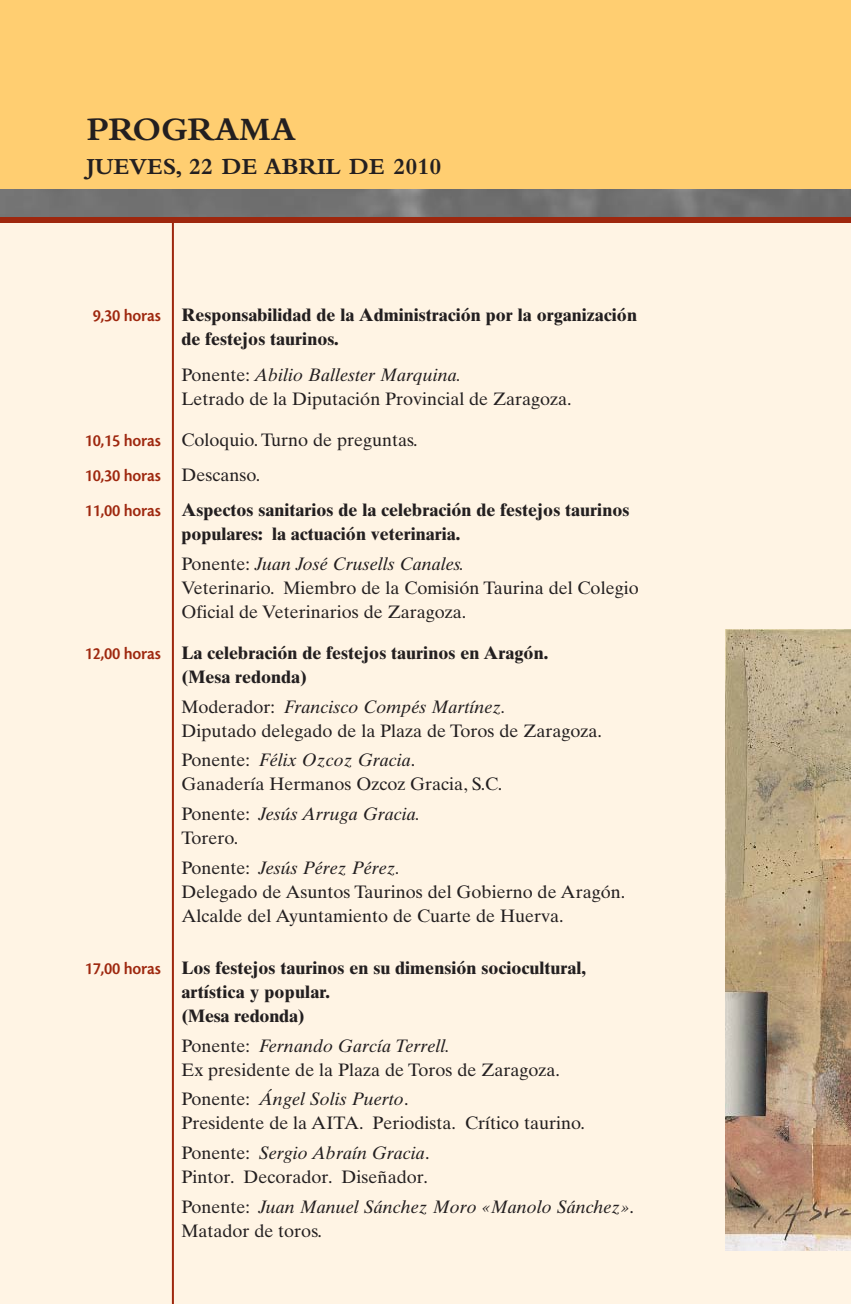
<style>
.page{position:relative;width:851px;height:1304px;background:#fff}
.page>*{position:absolute;margin:0;border:0;box-sizing:border-box;transform-origin:0 0}
.t1{font:700 34px "Bembo";color:#231f20}
.t2{font:700 24px "Bembo";color:#231f20}
.t3{font:18px/24px "Times Ten";color:#231f20}
.t4{font:700 18px/24px "Times Ten";color:#231f20}
.t5{font:italic 18px/24px "Times Ten";color:#231f20}
.t6{font:18px "Cronos MM 574 11";letter-spacing:-.015em;color:#9e270e;scale:.95 1}
.s1{font-family:"Cronos MM 574 11";font-weight:400;color:#fff4e4}
.s2{font-family:"Cronos MM 574 11";font-weight:400;color:#9e270e}
.s3{font-style:italic}
.s4{font-family:"Cronos MM 574 11";color:#9e270e}
.s5{font-family:"Times Ten";color:#231f20}
.s6{font-style:normal}
</style>
<div class="page">
<div style="left:0;top:220px;width:850px;height:1084px;background:#fff4e4"></div>
<div style="left:0;top:0;width:850px;height:189px;background:#ffce71"></div>
<img style="left:0;top:189px;width:850px;height:28px">
<div style="left:0;top:217px;width:850px;height:6px;background:#9e270e"></div>
<hr style="left:172px;top:217px;width:2px;height:1087px;background:#9e270e">
<img style="left:725px;top:630px;width:125px;height:620px">
<h1 class="t1" style="left:87px;top:117px;width:210px">PROGRAMA</h1>
<h2 class="t2" style="left:87px;top:158px;width:356px">JUEVES, 22 DE ABRIL DE 2010</h2>
<p class="t4" style="left:181px;top:305px;width:457px;text-indent:-96px"><span class="s1">0</span><span class="s2">9,30 horas</span> Responsabilidad de la Administración por la organización de festejos taurinos.</p>
<p class="t3" style="left:181px;top:364px;width:392px">Ponente: <span class="s3">Abilio Ballester Marquina.<br></span>Letrado de la Diputación Provincial de Zaragoza.</p>
<p class="t3" style="left:85px;top:429px;width:334px"><span class="s4">10,15 horas</span> Coloquio. Turno de preguntas.</p>
<p class="t6" style="left:85px;top:469px;width:186px">10,30 horas <span class="s5">Descanso.</span></p>
<p class="t4" style="left:181px;top:500px;width:449px;text-indent:-96px"><span class="s2">11,00 horas</span> Aspectos sanitarios de la celebración de festejos taurinos populares: la actuación veterinaria.</p>
<p class="t3" style="left:181px;top:554px;width:459px">Ponente: <span class="s3">Juan José Crusells Canales.<br></span>Veterinario. Miembro de la Comisión Taurina del Colegio<br>Oficial de Veterinarios de Zaragoza.</p>
<p class="t4" style="left:181px;top:643px;width:368px;text-indent:-96px"><span class="s2">12,00 horas</span> La celebración de festejos taurinos en Aragón. (Mesa redonda)</p>
<p class="t3" style="left:181px;top:696px;width:422px">Moderador: <span class="s3">Francisco Compés Martínez.<br></span>Diputado delegado de la Plaza de Toros de Zaragoza.</p>
<p class="t3" style="left:181px;top:750px;width:322px">Ponente: <span class="s3">Félix Ozcoz Gracia</span>.<br>Ganadería Hermanos Ozcoz Gracia, S.C.</p>
<p class="t5" style="left:181px;top:804px;width:240px"><span class="s6">Ponente:</span> Jesús Arruga Gracia.<br><span class="s6">Torero.</span></p>
<p class="t3" style="left:181px;top:857px;width:445px">Ponente: <span class="s3">Jesús Pérez Pérez.<br></span>Delegado de Asuntos Taurinos del Gobierno de Aragón.<br>Alcalde del Ayuntamiento de Cuarte de Huerva.</p>
<p class="t4" style="left:181px;top:958px;width:406px;text-indent:-96px"><span class="s2">17,00 horas</span> Los festejos taurinos en su dimensión sociocultural, artística y popular.<br>(Mesa redonda)</p>
<p class="t3" style="left:181px;top:1035px;width:380px">Ponente: <span class="s3">Fernando García Terrell.<br></span>Ex presidente de la Plaza de Toros de Zaragoza.</p>
<p class="t3" style="left:181px;top:1089px;width:405px">Ponente: <span class="s3">Ángel Solis Puerto</span>.<br>Presidente de la AITA. Periodista. Crítico taurino.</p>
<p class="t3" style="left:181px;top:1143px;width:249px">Ponente: <span class="s3">Sergio Abraín Gracia</span>.<br>Pintor. Decorador. Diseñador.</p>
<p class="t5" style="left:181px;top:1196px;width:454px"><span class="s6">Ponente:</span> Juan Manuel Sánchez Moro «Manolo Sánchez»<span class="s6">.<br>Matador de toros.</span></p>
</div>
